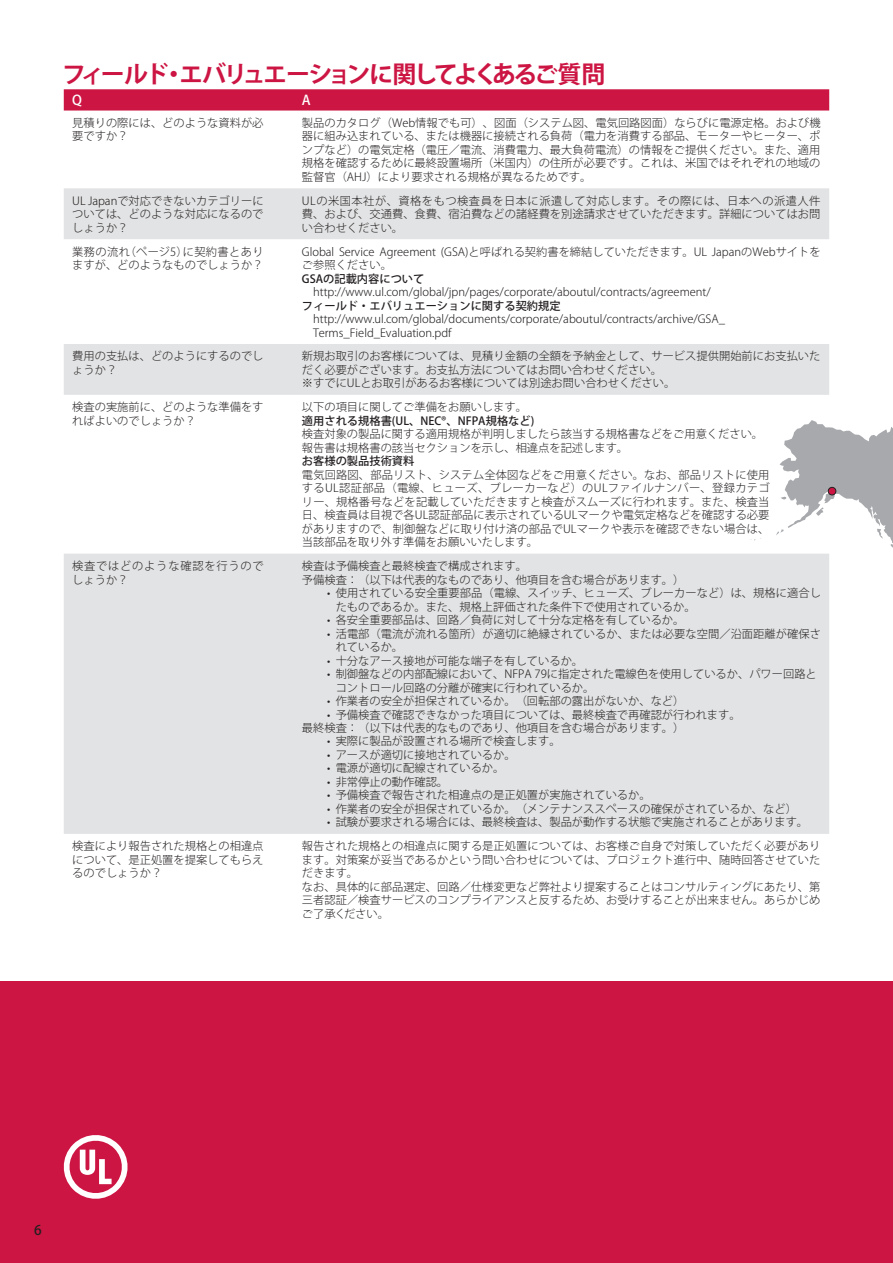
<style>
.page{position:relative;width:893px;height:1263px;background:#fff}
.page>*{position:absolute;margin:0;border:0;box-sizing:border-box;transform-origin:0 0}
.t1{font:24px "Koz Go Pro Bold 90 msp RKSJ H";letter-spacing:-.13em;color:#cc1543}
.t2{font:13.5px "Koz Go Pro Medium 90 msp RKSJ H";color:#fff}
.t3{font:13.5px "Koz Go Pro Medium 90 msp RKSJ H";color:#231f20}
.t4{font:11.25px/13.5px "Koz Go Pro Light 90 msp RKSJ H";color:#231f20}
.t5{font:11.25px "Koz Go Pro Medium 90 msp RKSJ H";color:#231f20}
.t6{font:11.25px/13.5px "Koz Go Pro Light 90 msp RKSJ H";letter-spacing:.065em;color:#231f20}
</style>
<div class="page">
<div style="left:0;top:0;width:892px;height:1263px;background:#cc1543"></div>
<div style="left:0;top:0;width:892px;height:981px;background:#fff"></div>
<svg style="left:63px;top:1135px;width:65px;height:64px"></svg>
<svg style="left:829px;top:427px;width:63px;height:120px"></svg>
<div style="left:828px;top:487px;width:7px;height:8px;background:#cc1543;border-radius:50%"></div>
<div style="left:828px;top:487px;width:8px;height:8px;border:1px solid #231f20;border-radius:50%"></div>
<svg style="left:64px;top:89px;width:765px;height:22px"></svg>
<svg style="left:64px;top:188px;width:765px;height:646px;fill:#e2e3e4"></svg>
<h1 class="t1" style="left:62px;top:65px;width:545px">フィールド・エバリュエーションに関してよくあるご質問</h1>
<p class="t2" style="left:72px;top:95px;width:11px">Q</p>
<p class="t2" style="left:302px;top:95px;width:10px">A</p>
<p class="t4" style="left:72px;top:117px;width:193px">見積りの際には、どのような資料が必要ですか？</p>
<p class="t4" style="left:302px;top:117px;width:520px;text-align:justify">製品のカタログ（Web情報でも可）、図面（システム図、電気回路図面）ならびに電源定格。および機器に組み込まれている、または機器に接続される負荷（電力を消費する部品、モーターやヒーター、ポンプなど）の電気定格（電圧／電流、消費電力、最大負荷電流）の情報をご提供ください。また、適用規格を確認するために最終設置場所（米国内）の住所が必要です。これは、米国ではそれぞれの地域の監督官（AHJ）により要求される規格が異なるためです。</p>
<p class="t4" style="left:72px;top:195px;width:193px;text-align:justify">UL Japanで対応できないカテゴリーについては、どのような対応になるのでしょうか？</p>
<p class="t4" style="left:302px;top:195px;width:520px;text-align:justify">ULの米国本社が、資格をもつ検査員を日本に派遣して対応します。その際には、日本への派遣人件費、および、交通費、食費、宿泊費などの諸経費を別途請求させていただきます。詳細についてはお問い合わせください。</p>
<p class="t4" style="left:72px;top:246px;width:193px">業務の流れ（ページ5）に契約書とありますが、どのようなものでしょうか？</p>
<p class="t4" style="left:302px;top:246px;width:520px">Global Service Agreement (GSA)と呼ばれる契約書を締結していただきます。UL JapanのWebサイトをご参照ください。</p>
<p class="t5" style="left:302px;top:274px;width:124px">GSAの記載内容について</p>
<p class="t4" style="left:313px;top:287px;width:399px">http://www.ul.com/global/jpn/pages/corporate/aboutul/contracts/agreement/</p>
<p class="t5" style="left:302px;top:301px;width:260px">フィールド・エバリュエーションに関する契約規定</p>
<p class="t4" style="left:313px;top:314px;width:413px">http://www.ul.com/global/documents/corporate/aboutul/contracts/archive/GSA_<br>Terms_Field_Evaluation.pdf</p>
<p class="t4" style="left:72px;top:351px;width:193px">費用の支払は、どのようにするのでしょうか？</p>
<p class="t4" style="left:302px;top:351px;width:520px">新規お取引のお客様については、見積り金額の全額を予納金として、サービス提供開始前にお支払いただく必要がございます。お支払方法についてはお問い合わせください。<br>※すでにULとお取引があるお客様については別途お問い合わせください。</p>
<p class="t4" style="left:72px;top:402px;width:193px">検査の実施前に、どのような準備をすればよいのでしょうか？</p>
<p class="t4" style="left:302px;top:402px;width:226px">以下の項目に関してご準備をお願いします。</p>
<p class="t5" style="left:302px;top:416px;width:234px">適用される規格書(UL、NEC®、NFPA規格など)</p>
<p class="t4" style="left:302px;top:429px;width:463px">検査対象の製品に関する適用規格が判明しましたら該当する規格書などをご用意ください。報告書は規格書の該当セクションを示し、相違点を記述します。</p>
<p class="t5" style="left:302px;top:457px;width:114px">お客様の製品技術資料</p>
<p class="t4" style="left:302px;top:469px;width:469px;text-align:justify">電気回路図、部品リスト、システム全体図などをご用意ください。なお、部品リストに使用するUL認証部品（電線、ヒューズ、ブレーカーなど）のULファイルナンバー、登録カテゴリー、規格番号などを記載していただきますと検査がスムーズに行われます。また、検査当日、検査員は目視で各UL認証部品に表示されているULマークや電気定格などを確認する必要がありますので、制御盤などに取り付け済の部品でULマークや表示を確認できない場合は、当該部品を取り外す準備をお願いいたします。</p>
<p class="t6" style="left:72px;top:561px;width:193px">検査ではどのような確認を行うのでしょうか？</p>
<p class="t4" style="left:302px;top:561px;width:384px">検査は予備検査と最終検査で構成されます。<br>予備検査：（以下は代表的なものであり、他項目を含む場合があります。）</p>
<p class="t4" style="left:335px;top:588px;width:486px;text-indent:-9px">• 使用されている安全重要部品（電線、スイッチ、ヒューズ、ブレーカーなど）は、規格に適合したものであるか。また、規格上評価された条件下で使用されているか。</p>
<p class="t4" style="left:327px;top:615px;width:359px">• 各安全重要部品は、回路／負荷に対して十分な定格を有しているか。</p>
<p class="t4" style="left:335px;top:628px;width:486px;text-indent:-9px">• 活電部（電流が流れる箇所）が適切に絶縁されているか、または必要な空間／沿面距離が確保されているか。</p>
<p class="t4" style="left:327px;top:655px;width:257px">• 十分なアース接地が可能な端子を有しているか。</p>
<p class="t4" style="left:335px;top:669px;width:482px;text-indent:-9px">• 制御盤などの内部配線において、NFPA 79に指定された電線色を使用しているか、パワー回路とコントロール回路の分離が確実に行われているか。</p>
<p class="t4" style="left:327px;top:696px;width:359px">• 作業者の安全が担保されているか。（回転部の露出がないか、など）</p>
<p class="t4" style="left:302px;top:709px;width:440px;text-indent:25px">• 予備検査で確認できなかった項目については、最終検査で再確認が行われます。最終検査：（以下は代表的なものであり、他項目を含む場合があります。）</p>
<p class="t4" style="left:327px;top:736px;width:235px">• 実際に製品が設置される場所で検査します。</p>
<p class="t4" style="left:327px;top:750px;width:190px">• アースが適切に接地されているか。</p>
<p class="t4" style="left:327px;top:763px;width:179px">• 電源が適切に配線されているか。</p>
<p class="t4" style="left:327px;top:777px;width:122px">• 非常停止の動作確認。</p>
<p class="t4" style="left:327px;top:790px;width:325px">• 予備検査で報告された相違点の是正処置が実施されているか。</p>
<p class="t4" style="left:327px;top:804px;width:471px">• 作業者の安全が担保されているか。（メンテナンススペースの確保がされているか、など）</p>
<p class="t4" style="left:327px;top:817px;width:482px">• 試験が要求される場合には、最終検査は、製品が動作する状態で実施されることがあります。</p>
<p class="t4" style="left:72px;top:841px;width:193px;text-align:justify">検査により報告された規格との相違点について、是正処置を提案してもらえるのでしょうか？</p>
<p class="t4" style="left:302px;top:841px;width:520px">報告された規格との相違点に関する是正処置については、お客様ご自身で対策していただく必要があります。対策案が妥当であるかという問い合わせについては、プロジェクト進行中、随時回答させていただきます。<br>なお、具体的に部品選定、回路／仕様変更など弊社より提案することはコンサルティングにあたり、第三者認証／検査サービスのコンプライアンスと反するため、お受けすることが出来ません。あらかじめご了承ください。</p>
<p class="t3" style="left:34px;top:1225px;width:9px">6</p>
</div>
